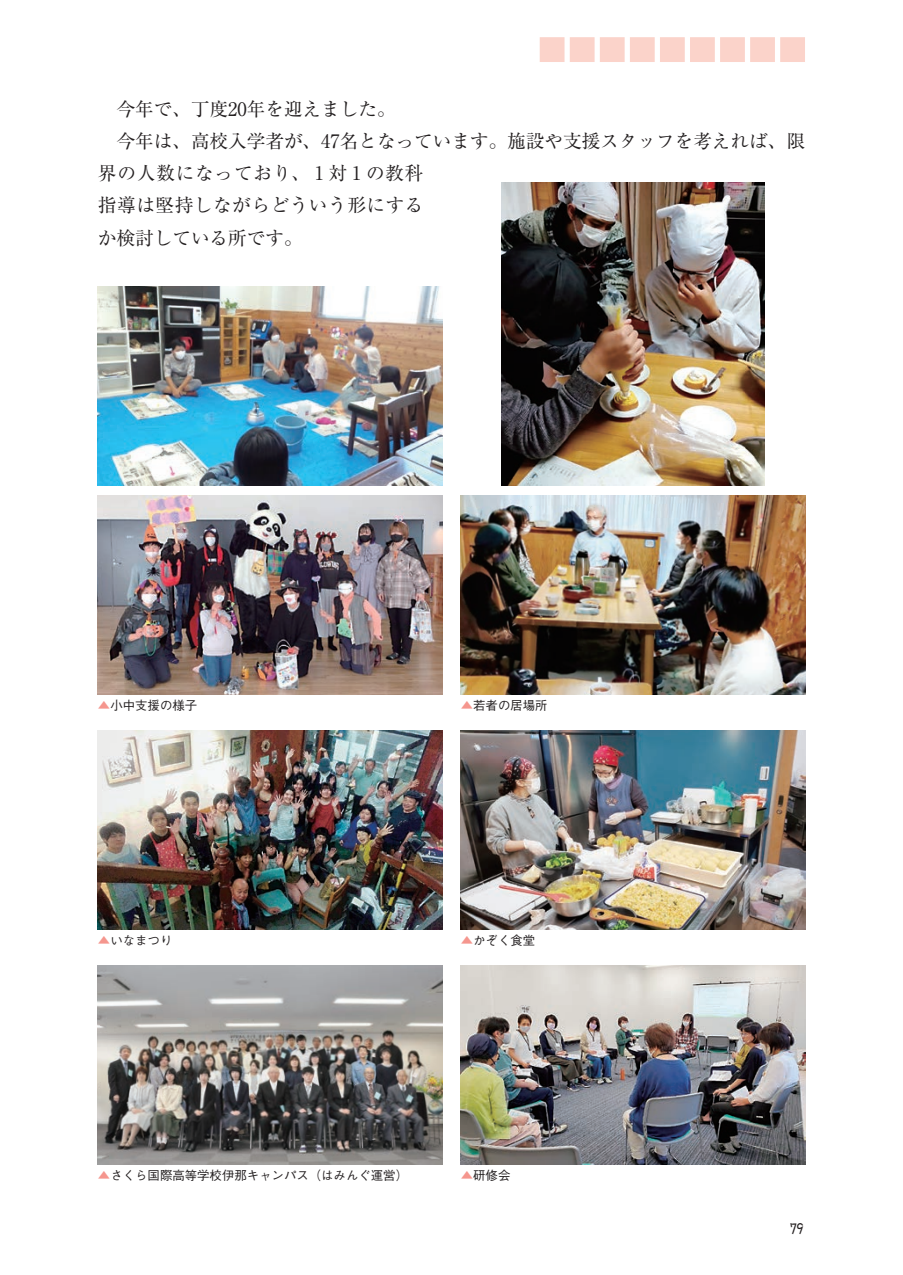
<style>
.page{position:relative;width:903px;height:1275px;background:#fff}
.page>*{position:absolute;margin:0;border:0;box-sizing:border-box;transform-origin:0 0}
.t1{font:18.55px/32.2px "Ryumin Pro";color:#231f20}
.t2{font:500 13.65px "Taka Hand Std";color:#231f20}
.t3{font:500 12.42px "Gothic BBB Pr 6 N";color:#231f20}
.s1{font-family:"Gothic BBB Pro";color:#f5968e}
</style>
<div class="page">
<svg style="left:540px;top:37px;width:265px;height:25px"></svg>
<img style="left:461px;top:495px;width:344px;height:199px">
<img style="left:98px;top:965px;width:344px;height:200px">
<img style="left:461px;top:965px;width:344px;height:200px">
<img style="left:98px;top:730px;width:344px;height:199px">
<img style="left:461px;top:730px;width:344px;height:199px">
<img style="left:98px;top:286px;width:344px;height:200px">
<img style="left:98px;top:495px;width:344px;height:199px">
<img style="left:501px;top:183px;width:263px;height:303px">
<p class="t1" style="left:98px;top:91px;width:708px">　今年で、丁度20年を迎えました。<br>　今年は、高校入学者が、47名となっています。施設や支援スタッフを考えれば、限界の人数になっており、 1 対 1 の教科<br>指導は堅持しながらどういう形にする<br>か検討している所です。</p>
<p class="t3" style="left:98px;top:696px;width:101px"><span class="s1">▲</span>小中支援の様子</p>
<p class="t3" style="left:461px;top:696px;width:88px"><span class="s1">▲</span>若者の居場所</p>
<p class="t3" style="left:98px;top:931px;width:76px"><span class="s1">▲</span>いなまつり</p>
<p class="t3" style="left:461px;top:931px;width:76px"><span class="s1">▲</span>かぞく食堂</p>
<p class="t3" style="left:98px;top:1166px;width:312px"><span class="s1">▲</span>さくら国際高等学校伊那キャンパス（はみんぐ運営）</p>
<p class="t3" style="left:461px;top:1166px;width:51px"><span class="s1">▲</span>研修会</p>
<p class="t2" style="left:790px;top:1219px;width:15px">79</p>
</div>
